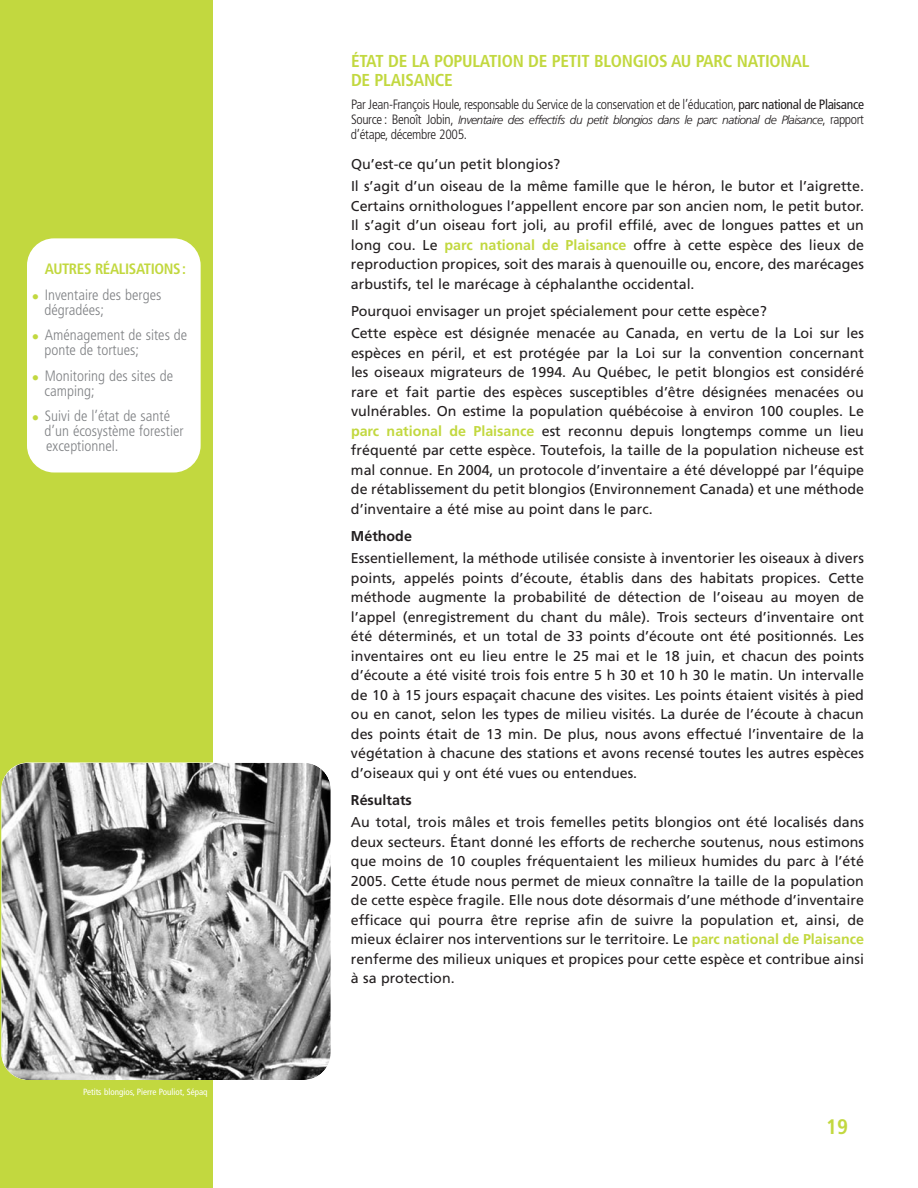
<style>
.page{position:relative;width:918px;height:1188px;background:#fff}
.page>*{position:absolute;margin:0;border:0;box-sizing:border-box;transform-origin:0 0}
.t1{font:700 condensed 21px "Frutiger";color:#c2d83f}
.t2{font:700 condensed 17.25px/19.5px "Frutiger";letter-spacing:-.015em;color:#c2d83f}
.t3{font:300 condensed 15px/15px "Frutiger";color:#808285}
.t4{font:700 condensed 15px "Frutiger";letter-spacing:-.025em;color:#c2d83f}
.t5{font:14.25px/19.5px "Frutiger";color:#231f20;text-align:justify}
.t6{font:700 14.25px "Frutiger";color:#231f20}
.t7{font:300 condensed 13.5px "Frutiger";letter-spacing:-.025em;color:#231f20}
.t8{font:italic 300 12px "Frutiger";letter-spacing:-.045em;color:#231f20}
.t9{font:condensed 9px "Frutiger";color:#fff}
.s1{font-weight:400}
.s2{font-style:normal;font-stretch:condensed;font-size:13.5px}
.s3{font-weight:700;color:#c2d83f}
</style>
<div class="page">
<div style="left:0;top:0;width:213px;height:1188px;background:#c2d83f"></div>
<img style="left:1px;top:763px;width:330px;height:317px;border-radius:27px">
<div style="left:27px;top:238px;width:174px;height:234px;background:#fff;border-radius:27px"></div>
<p class="t4" style="left:45px;top:263px;width:143px">AUTRES RÉALISATIONS:</p>
<p class="t3" style="left:45px;top:288px;width:118px">Inventaire des berges dégradées;</p>
<p class="t3" style="left:45px;top:328px;width:144px">Aménagement de sites de ponte de tortues;</p>
<p class="t3" style="left:45px;top:369px;width:130px">Monitoring des sites de camping;</p>
<p class="t3" style="left:45px;top:409px;width:141px">Suivi de l’état de santé d’un écosystème forestier exceptionnel.</p>
<p class="t9" style="left:83px;top:1088px;width:126px">Petits blongios, Pierre Pouliot, Sépaq</p>
<p class="t2" style="left:351px;top:53px;width:460px">ÉTAT DE LA POPULATION DE PETIT BLONGIOS AU PARC NATIONAL<br>DE PLAISANCE</p>
<p class="t7" style="left:351px;top:99px;width:515px">Par Jean-François Houle, responsable du Service de la conservation et de l’éducation, <span class="s1">parc national de Plaisance</span></p>
<p class="t8" style="left:351px;top:115px;width:515px"><span class="s2">Source : Benoît Jobin,</span> Inventaire des effectifs du petit blongios dans le parc national de Plaisance<span class="s2">, rapport</span></p>
<p class="t7" style="left:351px;top:129px;width:118px">d’étape, décembre 2005.</p>
<p class="t5" style="left:351px;top:154px;width:515px;line-height:22.5px">Qu’est-ce qu’un petit blongios?<br>Il s’agit d’un oiseau de la même famille que le héron, le butor et l’aigrette.</p>
<p class="t5" style="left:351px;top:197px;width:515px">Certains ornithologues l’appellent encore par son ancien nom, le petit butor.<br>Il s’agit d’un oiseau fort joli, au profil effilé, avec de longues pattes et un long cou. Le <span class="s3">parc national de Plaisance</span> offre à cette espèce des lieux de reproduction propices, soit des marais à quenouille ou, encore, des marécages arbustifs, tel le marécage à céphalanthe occidental.</p>
<p class="t5" style="left:351px;top:301px;width:515px;line-height:22.5px">Pourquoi envisager un projet spécialement pour cette espèce?<br>Cette espèce est désignée menacée au Canada, en vertu de la Loi sur les</p>
<p class="t5" style="left:351px;top:344px;width:515px">espèces en péril, et est protégée par la Loi sur la convention concernant les oiseaux migrateurs de 1994. Au Québec, le petit blongios est considéré rare et fait partie des espèces susceptibles d’être désignées menacées ou vulnérables. On estime la population québécoise à environ 100 couples. Le <span class="s3">parc national de Plaisance</span> est reconnu depuis longtemps comme un lieu fréquenté par cette espèce. Toutefois, la taille de la population nicheuse est mal connue. En 2004, un protocole d’inventaire a été développé par l’équipe de rétablissement du petit blongios (Environnement Canada) et une méthode d’inventaire a été mise au point dans le parc.</p>
<p class="t6" style="left:351px;top:530px;width:62px">Méthode</p>
<p class="t5" style="left:351px;top:550px;width:515px">Essentiellement, la méthode utilisée consiste à inventorier les oiseaux à divers points, appelés points d’écoute, établis dans des habitats propices. Cette méthode augmente la probabilité de détection de l’oiseau au moyen de l’appel (enregistrement du chant du mâle). Trois secteurs d’inventaire ont été déterminés, et un total de 33 points d’écoute ont été positionnés. Les inventaires ont eu lieu entre le 25 mai et le 18 juin, et chacun des points d’écoute a été visité trois fois entre 5 h 30 et 10 h 30 le matin. Un intervalle de 10 à 15 jours espaçait chacune des visites. Les points étaient visités à pied ou en canot, selon les types de milieu visités. La durée de l’écoute à chacun des points était de 13 min. De plus, nous avons effectué l’inventaire de la végétation à chacune des stations et avons recensé toutes les autres espèces d’oiseaux qui y ont été vues ou entendues.</p>
<p class="t6" style="left:351px;top:794px;width:62px">Résultats</p>
<p class="t5" style="left:351px;top:814px;width:515px">Au total, trois mâles et trois femelles petits blongios ont été localisés dans deux secteurs. Étant donné les efforts de recherche soutenus, nous estimons que moins de 10 couples fréquentaient les milieux humides du parc à l’été 2005. Cette étude nous permet de mieux connaître la taille de la population de cette espèce fragile. Elle nous dote désormais d’une méthode d’inventaire efficace qui pourra être reprise afin de suivre la population et, ainsi, de mieux éclairer nos interventions sur le territoire. Le <span class="s3">parc national de Plaisance </span>renferme des milieux uniques et propices pour cette espèce et contribue ainsi à sa protection.</p>
<h1 class="t1" style="left:826px;top:1118px;width:23px">19</h1>
</div>
